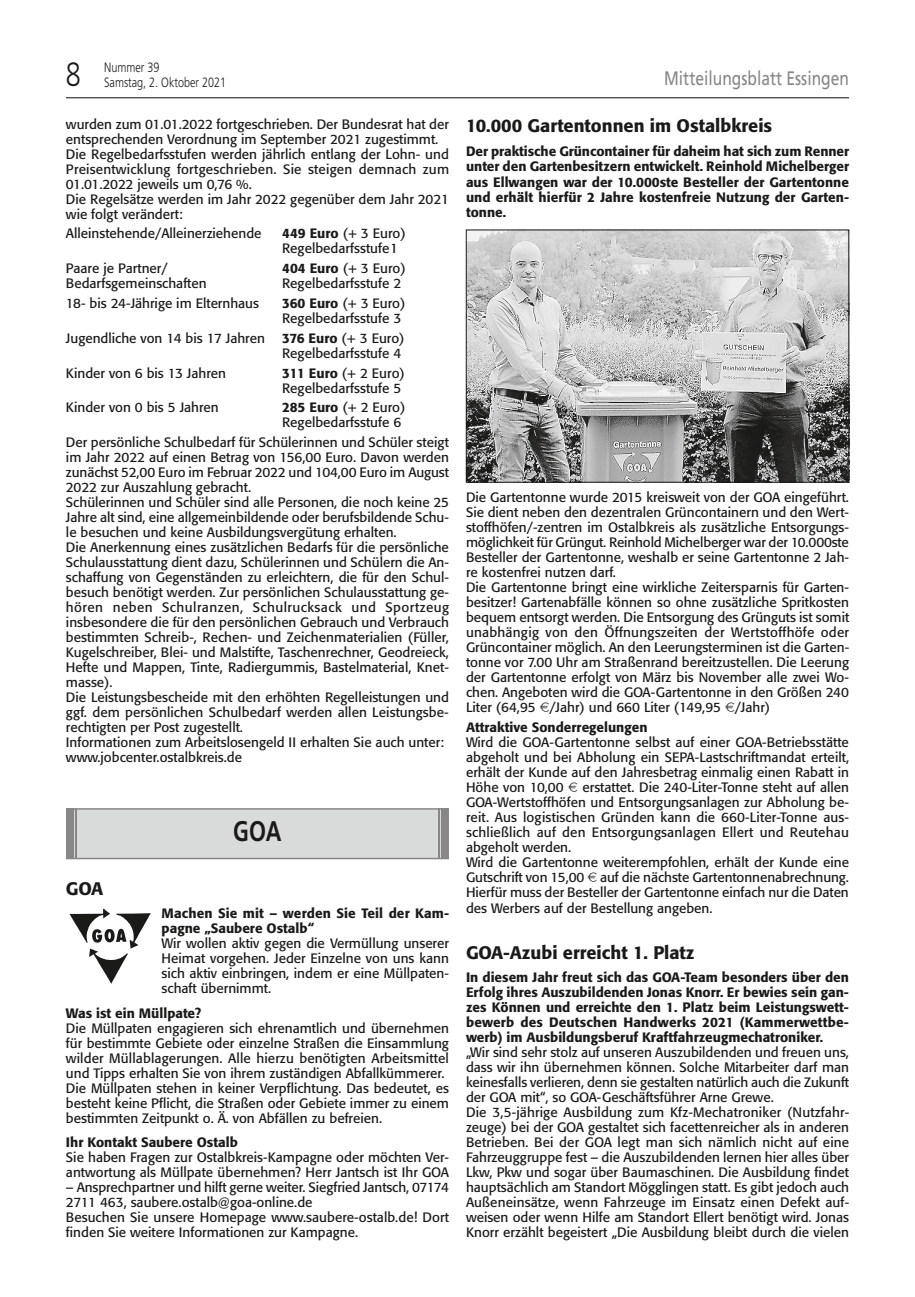
<style>
.page{position:relative;width:915px;height:1297px;background:#fff}
.page>*{position:absolute;margin:0;border:0;box-sizing:border-box;transform-origin:0 0}
.t1{font:300 33.75px "Frutiger";color:#1a1a18;scale:.8 1}
.t2{font:700 28.35px "Frutiger";color:#1a1a18;scale:.77 1}
.t3{font:19.5px "Frutiger";color:#868786;scale:.8 1}
.t4{font:500 18px "Formata";color:#1a1a18}
.t5{font:13.5px/15px "Formata";color:#1a1a18}
.t6{font:500 13.5px/15px "Formata";color:#1a1a18;text-align:justify}
.t7{font:300 13.5px "Frutiger";color:#1a1a18;scale:.8 1}
.s1{font-weight:500}
.s2{font-family:"Euro Collection"}
</style>
<div class="page">
<hr style="left:66px;top:97px;width:782px;height:1px;background:#1a1a18">
<div style="left:67px;top:810px;width:380px;height:48px;background:#d9dada"></div>
<div style="left:66px;top:808px;width:383px;height:51px;border:2px solid #868786"></div>
<div style="left:441px;top:808px;width:8px;height:50px;background:#868786"></div>
<hr style="left:438px;top:808px;width:1px;height:51px;background:#868786">
<div style="left:66px;top:808px;width:7px;height:51px;background:#868786"></div>
<hr style="left:75px;top:808px;width:2px;height:50px;background:#868786">
<svg style="left:69px;top:909px;width:82px;height:75px"></svg>
<img style="left:468px;top:232px;width:378px;height:248px">
<div style="left:466px;top:230px;width:382px;height:252px;border:1px solid #1a1a18"></div>
<h1 class="t1" style="left:66px;top:55px;width:20px">8</h1>
<p class="t7" style="left:104px;top:60px;width:71px">Nummer 39</p>
<p class="t7" style="left:104px;top:75px;width:154px">Samstag, 2. Oktober 2021</p>
<h3 class="t3" style="left:664px;top:67px;width:232px">Mitteilungsblatt Essingen</h3>
<p class="t5" style="left:66px;top:116px;width:384px">wurden zum 01.01.2022 fortgeschrieben. Der Bundesrat hat der entsprechenden Verordnung im September 2021 zugestimmt.<br>Die Regelbedarfsstufen werden jährlich entlang der Lohn- und Preisentwicklung fortgeschrieben. Sie steigen demnach zum 01.01.2022 jeweils um 0,76 %.<br>Die Regelsätze werden im Jahr 2022 gegenüber dem Jahr 2021 wie folgt verändert:</p>
<p class="t5" style="left:66px;top:226px;width:197px">Alleinstehende/Alleinerziehende</p>
<p class="t5" style="left:282px;top:226px;width:125px"><span class="s1">449 Euro</span> (+ 3 Euro)<br>Regelbedarfsstufe1</p>
<p class="t5" style="left:66px;top:261px;width:103px">Paare je Partner/</p>
<p class="t5" style="left:282px;top:261px;width:125px"><span class="s1">404 Euro</span> (+ 3 Euro)</p>
<p class="t5" style="left:66px;top:276px;width:142px">Bedarfsgemeinschaften</p>
<p class="t5" style="left:282px;top:276px;width:120px">Regelbedarfsstufe 2</p>
<p class="t5" style="left:66px;top:296px;width:194px">18- bis 24-Jährige im Elternhaus</p>
<p class="t5" style="left:282px;top:296px;width:125px"><span class="s1">360 Euro</span> (+ 3 Euro)<br>Regelbedarfsstufe 3</p>
<p class="t5" style="left:66px;top:331px;width:200px">Jugendliche von 14 bis 17 Jahren</p>
<p class="t5" style="left:282px;top:331px;width:124px"><span class="s1">376 Euro</span> (+ 3 Euro)<br>Regelbedarfsstufe 4</p>
<p class="t5" style="left:66px;top:365px;width:162px">Kinder von 6 bis 13 Jahren</p>
<p class="t5" style="left:282px;top:365px;width:124px"><span class="s1">311 Euro</span> (+ 2 Euro)<br>Regelbedarfsstufe 5</p>
<p class="t5" style="left:66px;top:400px;width:154px">Kinder von 0 bis 5 Jahren</p>
<p class="t5" style="left:282px;top:400px;width:125px"><span class="s1">285 Euro</span> (+ 2 Euro)<br>Regelbedarfsstufe 6</p>
<p class="t5" style="left:66px;top:435px;width:384px">Der persönliche Schulbedarf für Schülerinnen und Schüler steigt im Jahr 2022 auf einen Betrag von 156,00 Euro. Davon werden zunächst 52,00 Euro im Februar 2022 und 104,00 Euro im August 2022 zur Auszahlung gebracht.<br>Schülerinnen und Schüler sind alle Personen, die noch keine 25<br>Jahre alt sind, eine allgemeinbildende oder berufsbildende Schu&shy;le besuchen und keine Ausbildungsvergütung erhalten.<br>Die Anerkennung eines zusätzlichen Bedarfs für die persönliche Schulausstattung dient dazu, Schülerinnen und Schülern die An&shy;schaffung von Gegenständen zu erleichtern, die für den Schul&shy;besuch benötigt werden. Zur persönlichen Schulausstattung ge&shy;hören neben Schulranzen, Schulrucksack und Sportzeug insbesondere die für den persönlichen Gebrauch und Verbrauch bestimmten Schreib-, Rechen- und Zeichenmaterialien (Füller, Kugelschreiber, Blei- und Malstifte, Taschenrechner, Geodreieck, Hefte und Mappen, Tinte, Radiergummis, Bastelmaterial, Knet&shy;masse).<br>Die Leistungsbescheide mit den erhöhten Regelleistungen und ggf. dem persönlichen Schulbedarf werden allen Leistungsbe&shy;rechtigten per Post zugestellt.<br>Informationen zum Arbeitslosengeld II erhalten Sie auch unter: www.jobcenter.ostalbkreis.de</p>
<h3 class="t4" style="left:466px;top:115px;width:307px">10.000 Gartentonnen im Ostalbkreis</h3>
<p class="t6" style="left:466px;top:143px;width:384px">Der praktische Grüncontainer für daheim hat sich zum Renner unter den Gartenbesitzern entwickelt. Reinhold Michelberger aus Ellwangen war der 10.000ste Besteller der Gartentonne und erhält hierfür 2 Jahre kostenfreie Nutzung der Garten&shy;tonne.</p>
<p class="t5" style="left:466px;top:489px;width:384px">Die Gartentonne wurde 2015 kreisweit von der GOA eingeführt.<br>Sie dient neben den dezentralen Grüncontainern und den Wert&shy;stoffhöfen/-zentren im Ostalbkreis als zusätzliche Entsorgungs&shy;möglichkeit für Grüngut. Reinhold Michelberger war der 10.000ste Besteller der Gartentonne, weshalb er seine Gartentonne 2 Jah&shy;re kostenfrei nutzen darf.<br>Die Gartentonne bringt eine wirkliche Zeitersparnis für Garten&shy;besitzer! Gartenabfälle können so ohne zusätzliche Spritkosten bequem entsorgt werden. Die Entsorgung des Grünguts ist somit unabhängig von den Öffnungszeiten der Wertstoffhöfe oder Grüncontainer möglich. An den Leerungsterminen ist die Garten&shy;tonne vor 7.00 Uhr am Straßenrand bereitzustellen. Die Leerung der Gartentonne erfolgt von März bis November alle zwei Wo&shy;chen. Angeboten wird die GOA-Gartentonne in den Größen 240<br>Liter (64,95 <span class="s2">E</span>/Jahr) und 660 Liter (149,95 <span class="s2">E</span>/Jahr)</p>
<p class="t6" style="left:466px;top:719px;width:183px">Attraktive Sonderregelungen</p>
<p class="t5" style="left:466px;top:734px;width:384px">Wird die GOA-Gartentonne selbst auf einer GOA-Betriebsstätte abgeholt und bei Abholung ein SEPA-Lastschriftmandat erteilt, erhält der Kunde auf den Jahresbetrag einmalig einen Rabatt in Höhe von 10,00 <span class="s2">E</span> erstattet. Die 240-Liter-Tonne steht auf allen GOA-Wertstoffhöfen und Entsorgungsanlagen zur Abholung be&shy;reit. Aus logistischen Gründen kann die 660-Liter-Tonne aus&shy;schließlich auf den Entsorgungsanlagen Ellert und Reutehau abgeholt werden.<br>Wird die Gartentonne weiterempfohlen, erhält der Kunde eine Gutschrift von 15,00 <span class="s2">E</span> auf die nächste Gartentonnenabrechnung.<br>Hierfür muss der Besteller der Gartentonne einfach nur die Daten des Werbers auf der Bestellung angeben.</p>
<h3 class="t4" style="left:466px;top:941px;width:230px">GOA-Azubi erreicht 1. Platz</h3>
<p class="t6" style="left:466px;top:970px;width:384px">In diesem Jahr freut sich das GOA-Team besonders über den Erfolg ihres Auszubildenden Jonas Knorr. Er bewies sein gan&shy;zes Können und erreichte den 1. Platz beim Leistungswett&shy;bewerb des Deutschen Handwerks 2021 (Kammerwettbe&shy;werb) im Ausbildungsberuf Kraftfahrzeugmechatroniker.</p>
<p class="t5" style="left:466px;top:1045px;width:384px">„Wir sind sehr stolz auf unseren Auszubildenden und freuen uns, dass wir ihn übernehmen können. Solche Mitarbeiter darf man keinesfalls verlieren, denn sie gestalten natürlich auch die Zukunft der GOA mit“, so GOA-Geschäftsführer Arne Grewe.<br>Die 3,5-jährige Ausbildung zum Kfz-Mechatroniker (Nutzfahr&shy;zeuge) bei der GOA gestaltet sich facettenreicher als in anderen Betrieben. Bei der GOA legt man sich nämlich nicht auf eine Fahrzeuggruppe fest – die Auszubildenden lernen hier alles über Lkw, Pkw und sogar über Baumaschinen. Die Ausbildung findet hauptsächlich am Standort Mögglingen statt. Es gibt jedoch auch Außeneinsätze, wenn Fahrzeuge im Einsatz einen Defekt auf&shy;weisen oder wenn Hilfe am Standort Ellert benötigt wird. Jonas Knorr erzählt begeistert „Die Ausbildung bleibt durch die vielen</p>
<h2 class="t2" style="left:233px;top:815px;width:64px">GOA</h2>
<h3 class="t4" style="left:66px;top:877px;width:39px">GOA</h3>
<p class="t6" style="left:161px;top:906px;width:289px">Machen Sie mit – werden Sie Teil der Kam&shy;pagne „Saubere Ostalb“</p>
<p class="t5" style="left:161px;top:936px;width:289px;text-align:justify">Wir wollen aktiv gegen die Vermüllung unserer Heimat vorgehen. Jeder Einzelne von uns kann sich aktiv einbringen, indem er eine Müllpaten&shy;schaft übernimmt.</p>
<p class="t6" style="left:66px;top:1005px;width:137px">Was ist ein Müllpate?</p>
<p class="t5" style="left:66px;top:1020px;width:384px">Die Müllpaten engagieren sich ehrenamtlich und übernehmen für bestimmte Gebiete oder einzelne Straßen die Einsammlung wilder Müllablagerungen. Alle hierzu benötigten Arbeitsmittel und Tipps erhalten Sie von ihrem zuständigen Abfallkümmerer.<br>Die Müllpaten stehen in keiner Verpflichtung. Das bedeutet, es besteht keine Pflicht, die Straßen oder Gebiete immer zu einem bestimmten Zeitpunkt o. Ä. von Abfällen zu befreien.</p>
<p class="t6" style="left:66px;top:1135px;width:173px">Ihr Kontakt Saubere Ostalb</p>
<p class="t5" style="left:66px;top:1150px;width:384px">Sie haben Fragen zur Ostalbkreis-Kampagne oder möchten Ver&shy;antwortung als Müllpate übernehmen? Herr Jantsch ist Ihr GOA</p>
<p class="t5" style="left:66px;top:1180px;width:384px">– Ansprechpartner und hilft gerne weiter. Siegfried Jantsch, 07174<br>2711 463, saubere.ostalb@goa-online.de<br>Besuchen Sie unsere Homepage www.saubere-ostalb.de! Dort finden Sie weitere Informationen zur Kampagne.</p>
</div>
